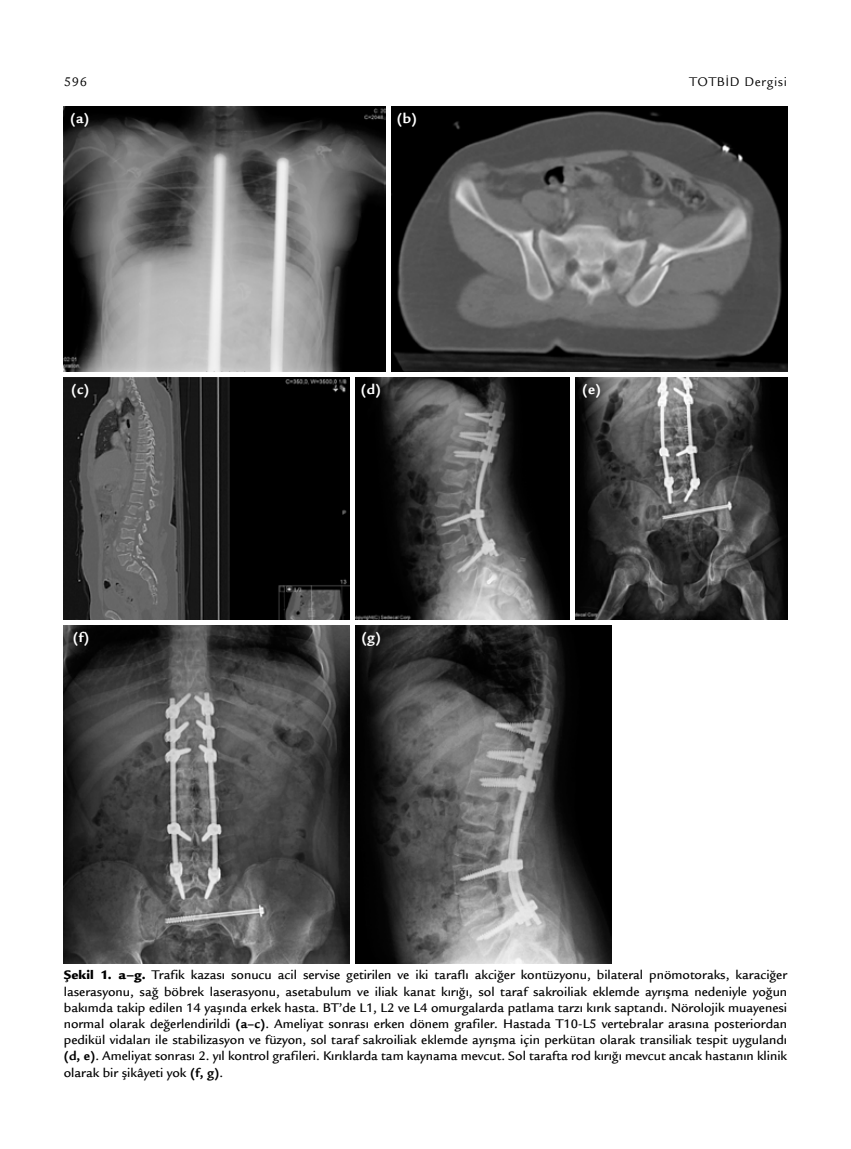
<style>
.page{position:relative;width:851px;height:1149px;background:#fff}
.page>*{position:absolute;margin:0;border:0;box-sizing:border-box;transform-origin:0 0}
.t1{font:700 15px "Legacy Sans Std";color:#fff}
.t2{font:500 13.5px/16.2px "Legacy Sans Std";color:#000;text-align:justify}
.t3{font:13.5px "Legacy Sans Std";letter-spacing:.05em;color:#000}
.s1{font-weight:900}
.s2{font-weight:700}
</style>
<div class="page">
<img style="left:64px;top:106px;width:321px;height:265px">
<img style="left:391px;top:106px;width:396px;height:265px">
<img style="left:64px;top:377px;width:285px;height:242px">
<img style="left:575px;top:377px;width:212px;height:242px">
<img style="left:355px;top:377px;width:214px;height:242px">
<img style="left:64px;top:625px;width:285px;height:338px">
<img style="left:355px;top:625px;width:256px;height:338px">
<p class="t3" style="left:64px;top:74px;width:25px">596</p>
<p class="t3" style="left:689px;top:74px;width:99px">TOTBİD Dergisi</p>
<p class="t1" style="left:70px;top:109px;width:21px">(a)</p>
<p class="t1" style="left:397px;top:109px;width:22px">(b)</p>
<p class="t1" style="left:71px;top:380px;width:20px">(c)</p>
<p class="t1" style="left:361px;top:380px;width:22px">(d)</p>
<p class="t1" style="left:582px;top:380px;width:20px">(e)</p>
<p class="t1" style="left:73px;top:628px;width:18px">(f)</p>
<p class="t1" style="left:361px;top:628px;width:21px">(g)</p>
<p class="t2" style="left:64px;top:966px;width:724px"><span class="s1">Şekil 1. a–g.</span> Trafik kazası sonucu acil servise getirilen ve iki taraflı akciğer kontüzyonu, bilateral pnömotoraks, karaciğer laserasyonu, sağ böbrek laserasyonu, asetabulum ve iliak kanat kırığı, sol taraf sakroiliak eklemde ayrışma nedeniyle yoğun bakımda takip edilen 14 yaşında erkek hasta. BT’de L1, L2 ve L4 omurgalarda patlama tarzı kırık saptandı. Nörolojik muayenesi normal olarak değerlendirildi <span class="s2">(a–c)</span>. Ameliyat sonrası erken dönem grafiler. Hastada T10-L5 vertebralar arasına posteriordan pedikül vidaları ile stabilizasyon ve füzyon, sol taraf sakroiliak eklemde ayrışma için perkütan olarak transiliak tespit uygulandı <span class="s2">(d, e)</span>. Ameliyat sonrası 2. yıl kontrol grafileri. Kırıklarda tam kaynama mevcut. Sol tarafta rod kırığı mevcut ancak hastanın klinik olarak bir şikâyeti yok <span class="s2">(f, g)</span>.</p>
</div>
